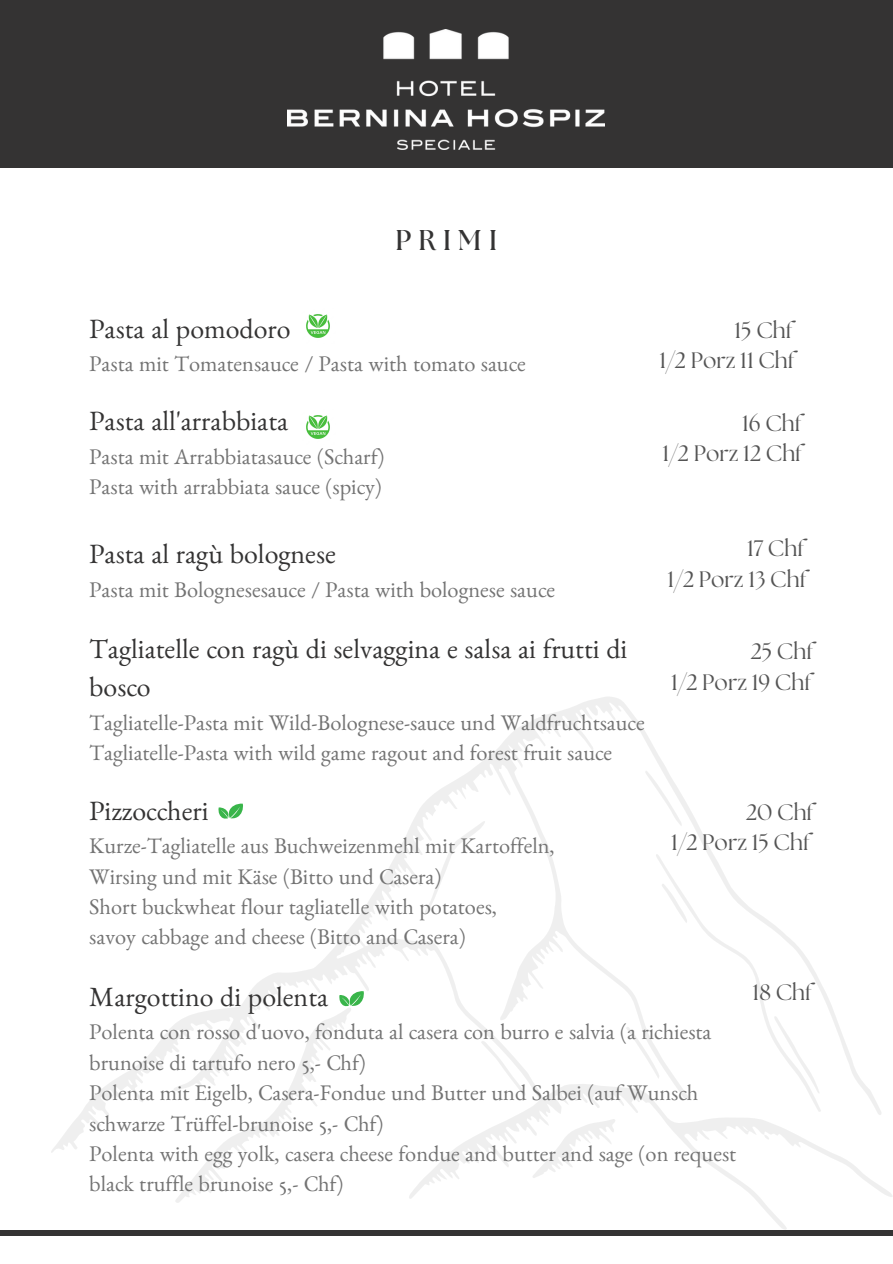
<style>
.page{position:relative;width:893px;height:1264px;background:#fff}
.page>*{position:absolute;margin:0;border:0;box-sizing:border-box;transform-origin:0 0}
.t1{font:700 28.5px "The Seasons";letter-spacing:.245em;color:#343333}
.t2{font:27.9px/38.2px "Benne";color:#343333}
.t3{font:22.35px/30.3px "Benne";color:#737373}
.t4{font:22.35px "The Seasons";color:#545454}
</style>
<div class="page">
<div style="left:0;top:0;width:892px;height:168px;background:#343333"></div>
<svg style="left:51px;top:697px;width:841px;height:532px"></svg>
<svg style="left:532px;top:1118px;width:83px;height:60px"></svg>
<svg style="left:424px;top:821px;width:61px;height:92px"></svg>
<svg style="left:481px;top:1040px;width:46px;height:55px"></svg>
<svg style="left:645px;top:770px;width:37px;height:56px"></svg>
<svg style="left:626px;top:853px;width:195px;height:259px"></svg>
<svg style="left:393px;top:879px;width:7px;height:9px"></svg>
<svg style="left:615px;top:720px;width:8px;height:8px"></svg>
<svg style="left:764px;top:1134px;width:5px;height:5px"></svg>
<div style="left:0;top:1230px;width:892px;height:5px;background:#343333"></div>
<img style="left:287px;top:29px;width:317px;height:121px">
<img style="left:306px;top:314px;width:24px;height:24px">
<img style="left:306px;top:415px;width:24px;height:24px">
<svg style="left:175px;top:990px;width:189px;height:213px"></svg>
<svg style="left:218px;top:803px;width:26px;height:16px"></svg>
<p class="t1" style="left:395px;top:227px;width:103px">PRIMI</p>
<p class="t2" style="left:89px;top:315px;width:203px">Pasta al pomodoro</p>
<p class="t3" style="left:89px;top:353px;width:438px">Pasta mit Tomatensauce / Pasta with tomato sauce</p>
<p class="t2" style="left:89px;top:407px;width:200px">Pasta all'arrabbiata</p>
<p class="t3" style="left:89px;top:446px;width:297px">Pasta mit Arrabbiatasauce (Scharf)</p>
<p class="t3" style="left:89px;top:476px;width:294px">Pasta with arrabbiata sauce (spicy)</p>
<p class="t2" style="left:89px;top:540px;width:248px">Pasta al ragù bolognese</p>
<p class="t3" style="left:89px;top:578px;width:467px">Pasta mit Bolognesesauce / Pasta with bolognese sauce</p>
<p class="t2" style="left:89px;top:635px;width:539px">Tagliatelle con ragù di selvaggina e salsa ai frutti di bosco</p>
<p class="t3" style="left:89px;top:712px;width:557px">Tagliatelle-Pasta mit Wild-Bolognese-sauce und Waldfruchtsauce</p>
<p class="t3" style="left:89px;top:742px;width:524px">Tagliatelle-Pasta with wild game ragout and forest fruit sauce</p>
<p class="t2" style="left:89px;top:796px;width:121px">Pizzoccheri</p>
<p class="t3" style="left:89px;top:835px;width:467px">Kurze-Tagliatelle aus Buchweizenmehl mit Kartoffeln,</p>
<p class="t3" style="left:89px;top:865px;width:354px">Wirsing und mit Käse (Bitto und Casera)</p>
<p class="t3" style="left:89px;top:896px;width:409px">Short buckwheat flour tagliatelle with potatoes,</p>
<p class="t3" style="left:89px;top:926px;width:378px">savoy cabbage and cheese (Bitto and Casera)</p>
<p class="t4" style="left:734px;top:320px;width:60px">15 Chf</p>
<p class="t4" style="left:659px;top:350px;width:137px">1/2 Porz 11 Chf</p>
<p class="t4" style="left:742px;top:413px;width:61px">16 Chf</p>
<p class="t4" style="left:662px;top:443px;width:141px">1/2 Porz 12 Chf</p>
<p class="t4" style="left:747px;top:538px;width:58px">17 Chf</p>
<p class="t4" style="left:667px;top:569px;width:140px">1/2 Porz 13 Chf</p>
<p class="t4" style="left:750px;top:641px;width:64px">25 Chf</p>
<p class="t4" style="left:671px;top:672px;width:142px">1/2 Porz 19 Chf</p>
<p class="t4" style="left:746px;top:802px;width:69px">20 Chf</p>
<p class="t4" style="left:671px;top:832px;width:140px">1/2 Porz 15 Chf</p>
<p class="t2" style="left:89px;top:982px;width:240px">Margottino di polenta</p>
<p class="t3" style="left:89px;top:1021px;width:623px">Polenta con rosso d'uovo, fonduta al casera con burro e salvia (a richiesta brunoise di tartufo nero 5,- Chf)</p>
<p class="t3" style="left:89px;top:1082px;width:610px">Polenta mit Eigelb, Casera-Fondue und Butter und Salbei (auf Wunsch schwarze Trüffel-brunoise 5,- Chf)</p>
<p class="t3" style="left:89px;top:1142px;width:648px">Polenta with egg yolk, casera cheese fondue and butter and sage (on request black truffle brunoise 5,- Chf)</p>
<p class="t4" style="left:752px;top:981px;width:61px">18 Chf</p>
</div>
